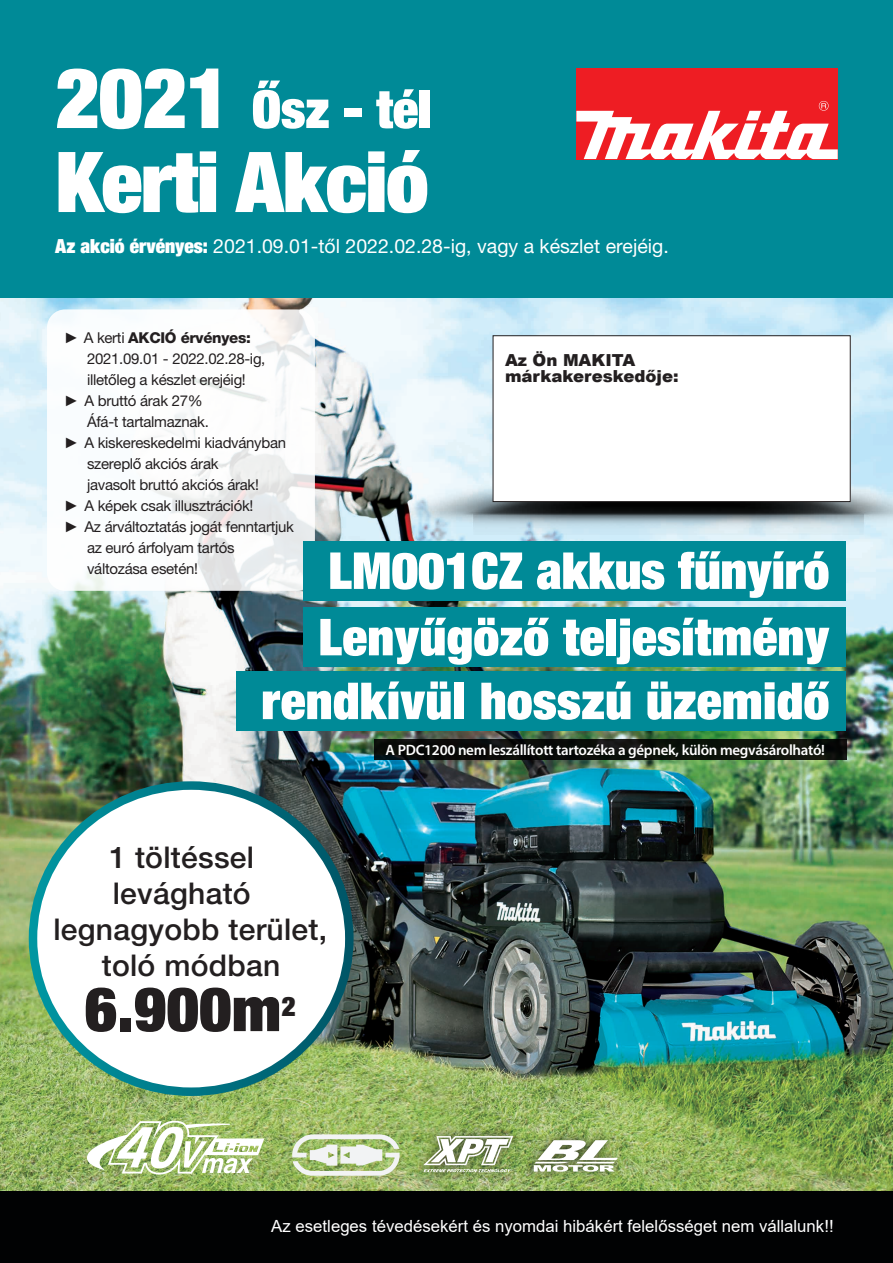
<style>
.page{position:relative;width:893px;height:1263px;background:#fff}
.page>*{position:absolute;margin:0;border:0;box-sizing:border-box;transform-origin:0 0}
.t1{font:900 condensed 84px "Helvetica Neue LT Pro";letter-spacing:-.01em;color:#fff}
.t2{font:900 condensed 61.5px "Helvetica Neue LT Pro";color:#231f20}
.t3{font:900 condensed 52.5px "Helvetica Neue LT Pro";color:#fff}
.t4{font:900 condensed 51px "Helvetica Neue LT Pro";letter-spacing:.01em;color:#fff}
.t5{font:500 30px/36px "Helvetica Neue LT Pro";letter-spacing:.01em;color:#231f20;text-align:center}
.t6{font:900 condensed 27px "Helvetica Neue LT Pro";color:#231f20}
.t7{font:19.5px "Helvetica Neue LT Pro";color:#fff}
.t8{font:16.8px "Arial";color:#fff}
.t9{font:900 16.5px "Arial";color:#231f20}
.t10{font:15px/21px "Helvetica Neue LT Pro";letter-spacing:-.02em;color:#231f20}
.t11{font:600 15px "Myriad Pro";letter-spacing:-.02em;color:#fff}
.t12{font:800 15px "Helvetica Neue LT Pro";letter-spacing:-.02em;color:#231f20}
.s1{font-size:84px}
.s2{font-weight:900;font-stretch:condensed}
.s3{font-family:"Arial Narrow";font-weight:400}
.s4{font-weight:400}
.s5{font-family:"Arial Narrow"}
</style>
<div class="page">
<div style="left:0;top:1188px;width:893px;height:75px;background:#010203"></div>
<img style="left:0;top:298px;width:893px;height:893px">
<div style="left:0;top:0;width:893px;height:298px;background:#008a97"></div>
<img style="left:379px;top:376px;width:514px;height:158px">
<div style="left:493px;top:336px;width:357px;height:166px;background:#fff"></div>
<div style="left:493px;top:335px;width:357px;height:167px;border:1px solid #231f20"></div>
<div style="left:576px;top:68px;width:262px;height:91px;background:#ee1d23"></div>
<svg style="left:576px;top:101px;width:262px;height:58px"></svg>
<div style="left:415px;top:1126px;width:107px;height:56px;background:#231f20;opacity:.75"></div>
<svg style="left:423px;top:1136px;width:90px;height:36px"></svg>
<div style="left:524px;top:1130px;width:102px;height:51px;background:#231f20;opacity:.75"></div>
<svg style="left:534px;top:1140px;width:84px;height:32px"></svg>
<svg style="left:47px;top:309px;width:268px;height:282px"></svg>
<div style="left:304px;top:607px;width:542px;height:60px;background:#008a97"></div>
<div style="left:237px;top:671px;width:609px;height:60px;background:#008a97"></div>
<svg style="left:87px;top:1121px;width:177px;height:53px"></svg>
<svg style="left:292px;top:1134px;width:108px;height:42px"></svg>
<div style="left:33px;top:785px;width:316px;height:307px;background:#fff;border-radius:50%"></div>
<div style="left:29px;top:781px;width:325px;height:315px;border:9px solid #fff;border-radius:50%"></div>
<svg style="left:374px;top:739px;width:472px;height:21px;background:#0b0f0a"></svg>
<div style="left:304px;top:541px;width:542px;height:59px;background:#008a97"></div>
<p class="t3" style="left:55px;top:76px;width:378px"><span class="s1">2021</span> Ősz - tél</p>
<p class="t1" style="left:55px;top:128px;width:375px">Kerti Akció</p>
<p class="t7" style="left:55px;top:234px;width:615px"><span class="s2">Az akció érvényes:</span> 2021.09.01-től 2022.02.28-ig, vagy a készlet erejéig.</p>
<p class="t12" style="left:66px;top:328px;width:186px"><span class="s3">►</span> <span class="s4">A kerti</span> AKCIÓ érvényes:</p>
<p class="t10" style="left:87px;top:348px;width:180px">2021.09.01 - 2022.02.28-ig, illetőleg a készlet erejéig!</p>
<p class="t10" style="left:66px;top:390px;width:138px"><span class="s5">►</span> A bruttó árak 27%</p>
<p class="t10" style="left:87px;top:411px;width:123px">Áfá-t tartalmaznak.</p>
<p class="t10" style="left:87px;top:432px;width:201px;text-indent:-21px"><span class="s5">►</span> A kiskereskedelmi kiadványban szereplő akciós árak</p>
<p class="t10" style="left:87px;top:474px;width:173px">javasolt bruttó akciós árak!</p>
<p class="t10" style="left:66px;top:495px;width:189px"><span class="s5">►</span> A képek csak illusztrációk!</p>
<p class="t10" style="left:87px;top:516px;width:208px;text-indent:-21px"><span class="s5">►</span> Az árváltoztatás jogát fenntartjuk az euró árfolyam tartós</p>
<p class="t10" style="left:87px;top:558px;width:113px">változása esetén!</p>
<p class="t9" style="left:505px;top:349px;width:132px">Az Ön MAKITA</p>
<p class="t9" style="left:505px;top:364px;width:175px">márkakereskedője:</p>
<p class="t4" style="left:328px;top:538px;width:502px">LM001CZ akkus fűnyíró</p>
<p class="t4" style="left:318px;top:604px;width:512px">Lenyűgöző teljesítmény</p>
<p class="t4" style="left:261px;top:668px;width:569px">rendkívül hosszú üzemidő</p>
<p class="t5" style="left:109px;top:839px;width:146px">1 töltéssel</p>
<p class="t5" style="left:113px;top:875px;width:140px">levágható</p>
<p class="t5" style="left:53px;top:911px;width:275px">legnagyobb terület, toló módban</p>
<p class="t2" style="left:85px;top:970px;width:197px">6.900m</p>
<p class="t6" style="left:282px;top:989px;width:16px">2</p>
<p class="t11" style="left:386px;top:741px;width:441px">A PDC1200 nem leszállított tartozéka a gépnek, külön megvásárolható!</p>
<p class="t8" style="left:271px;top:1214px;width:564px">Az esetleges tévedésekért és nyomdai hibákért felelősséget nem vállalunk!!</p>
</div>
